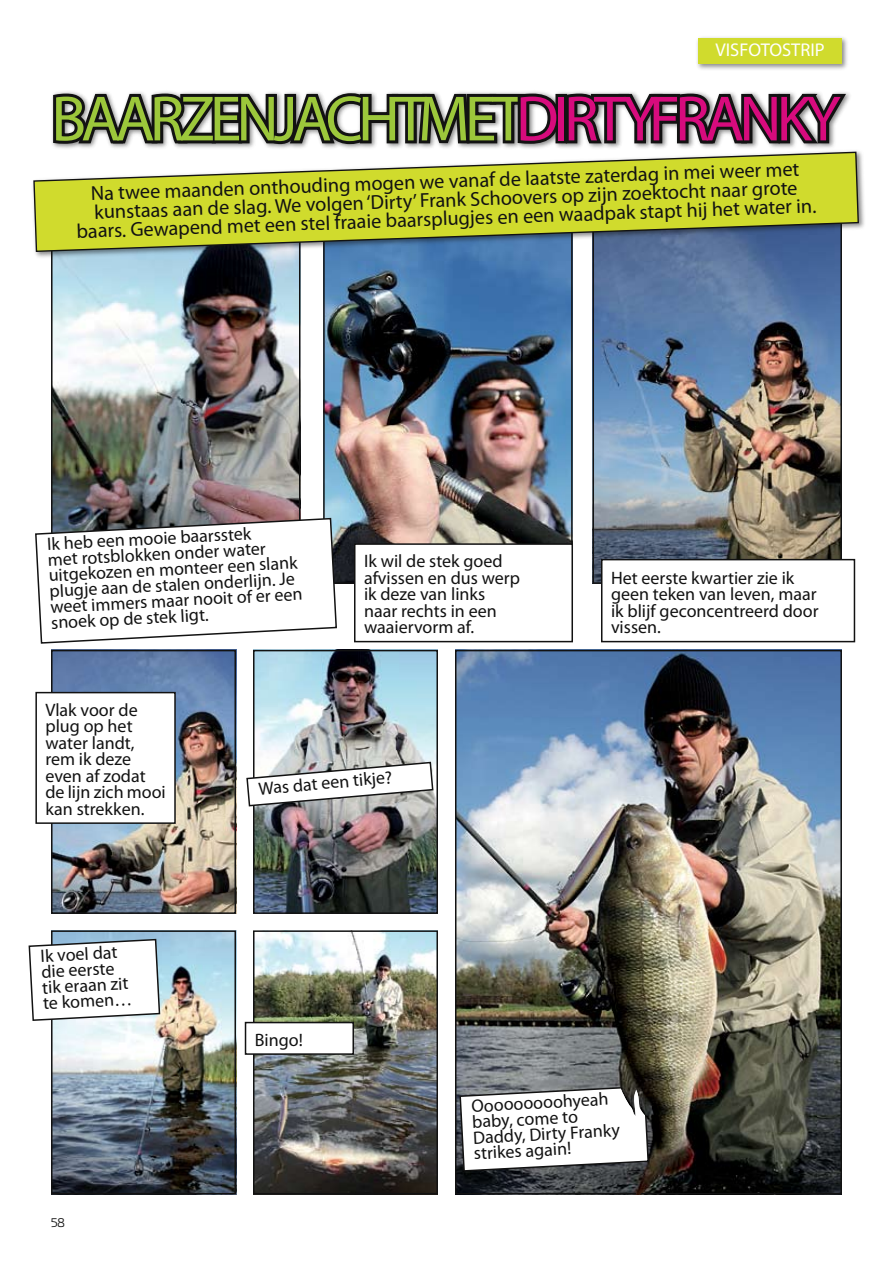
<style>
.page{position:relative;width:893px;height:1263px;background:#fff}
.page>*{position:absolute;margin:0;border:0;box-sizing:border-box;transform-origin:0 0}
.t1{font:64.5px "Myriad Pro";letter-spacing:-.08em;color:#9cc73b}
.t2{font:20.25px/18.8px "Myriad Pro";color:#121212;text-align:center}
.t3{font:18.45px "Myriad Pro";color:#fff}
.t4{font:18px/16.5px "Myriad Pro";color:#121212}
.t5{font:300 12px "Stainless";color:#121212}
.s1{color:#d70b7d}
</style>
<div class="page">
<img style="left:326px;top:259px;width:244px;height:322px">
<img style="left:595px;top:259px;width:244px;height:322px">
<div style="left:592px;top:209px;width:250px;height:375px;border:2px solid #121212"></div>
<img style="left:54px;top:259px;width:243px;height:258px">
<svg style="left:52px;top:91px;width:798px;height:57px"></svg>
<div style="left:30px;top:148px;width:836px;height:111px;background:#121212;opacity:.5"></div>
<svg style="left:33px;top:151px;width:827px;height:102px"></svg>
<div style="left:695px;top:35px;width:155px;height:36px;background:#121212;opacity:.5"></div>
<div style="left:698px;top:38px;width:144px;height:26px;background:#d0db2d"></div>
<svg style="left:35px;top:517px;width:303px;height:127px"></svg>
<img style="left:54px;top:653px;width:179px;height:258px">
<div style="left:51px;top:650px;width:185px;height:264px;border:2px solid #121212"></div>
<img style="left:256px;top:653px;width:179px;height:258px">
<div style="left:253px;top:650px;width:185px;height:264px;border:2px solid #121212"></div>
<img style="left:54px;top:933px;width:179px;height:258px">
<div style="left:51px;top:930px;width:185px;height:264px;border:2px solid #121212"></div>
<img style="left:256px;top:933px;width:179px;height:258px">
<div style="left:253px;top:930px;width:185px;height:264px;border:2px solid #121212"></div>
<img style="left:458px;top:653px;width:381px;height:538px">
<div style="left:455px;top:650px;width:387px;height:544px;border:2px solid #121212"></div>
<div style="left:355px;top:544px;width:217px;height:98px;background:#fff"></div>
<div style="left:354px;top:543px;width:219px;height:99px;border:2px solid #121212"></div>
<div style="left:602px;top:560px;width:252px;height:82px;background:#fff"></div>
<div style="left:601px;top:559px;width:254px;height:83px;border:2px solid #121212"></div>
<div style="left:36px;top:693px;width:139px;height:130px;background:#fff"></div>
<div style="left:35px;top:692px;width:141px;height:132px;border:2px solid #121212"></div>
<svg style="left:246px;top:761px;width:188px;height:46px"></svg>
<svg style="left:28px;top:938px;width:133px;height:84px"></svg>
<div style="left:245px;top:1022px;width:108px;height:32px;background:#fff"></div>
<div style="left:245px;top:1022px;width:109px;height:33px;border:2px solid #121212"></div>
<svg style="left:459px;top:1085px;width:159px;height:87px"></svg>
<img style="left:618px;top:1030px;width:46px;height:164px">
<p class="t3" style="left:716px;top:38px;width:111px">VISFOTOSTRIP</p>
<h1 class="t1" style="left:51px;top:79px;width:791px">BAARZENJACHT MET <span class="s1">DIRTY FRANKY</span></h1>
<p class="t2" style="left:75px;top:184px;width:742px;rotate:-2deg">Na twee maanden onthouding mogen we vanaf de laatste zaterdag in mei weer met kunstaas aan de slag. We volgen ‘Dirty’ Frank Schoovers op zijn zoektocht naar grote baars. Gewapend met een stel fraaie baarsplugjes en een waadpak stapt hij het water in.</p>
<p class="t4" style="left:47px;top:536px;width:254px;line-height:15.8px;rotate:-3deg">Ik heb een mooie baarsstek<br>met rotsblokken onder water uitgekozen en monteer een slank plugje aan de stalen onderlijn. Je weet immers maar nooit of er een snoek op de stek ligt.</p>
<p class="t4" style="left:364px;top:553px;width:158px">Ik wil de stek goed afvissen en dus werp ik deze van links naar rechts in een waaiervorm af.</p>
<p class="t4" style="left:45px;top:701px;width:122px">Vlak voor de plug op het water landt, rem ik deze even af zodat de lijn zich mooi kan strekken.</p>
<p class="t4" style="left:40px;top:948px;width:91px;line-height:15.8px;rotate:-3deg">Ik voel dat die eerste tik eraan zit te komen…</p>
<p class="t4" style="left:258px;top:780px;width:135px;rotate:-5deg">Was dat een tikje?</p>
<p class="t4" style="left:255px;top:1031px;width:50px">Bingo!</p>
<p class="t4" style="left:611px;top:569px;width:209px">Het eerste kwartier zie ik geen teken van leven, maar ik blijf geconcentreerd door vissen.</p>
<p class="t5" style="left:51px;top:1216px;width:15px">58</p>
<p class="t4" style="left:471px;top:1098px;width:149px;line-height:15.8px;rotate:-3deg">Ooooooooohyeah baby, come to<br>Daddy, Dirty Franky strikes again!</p>
</div>
